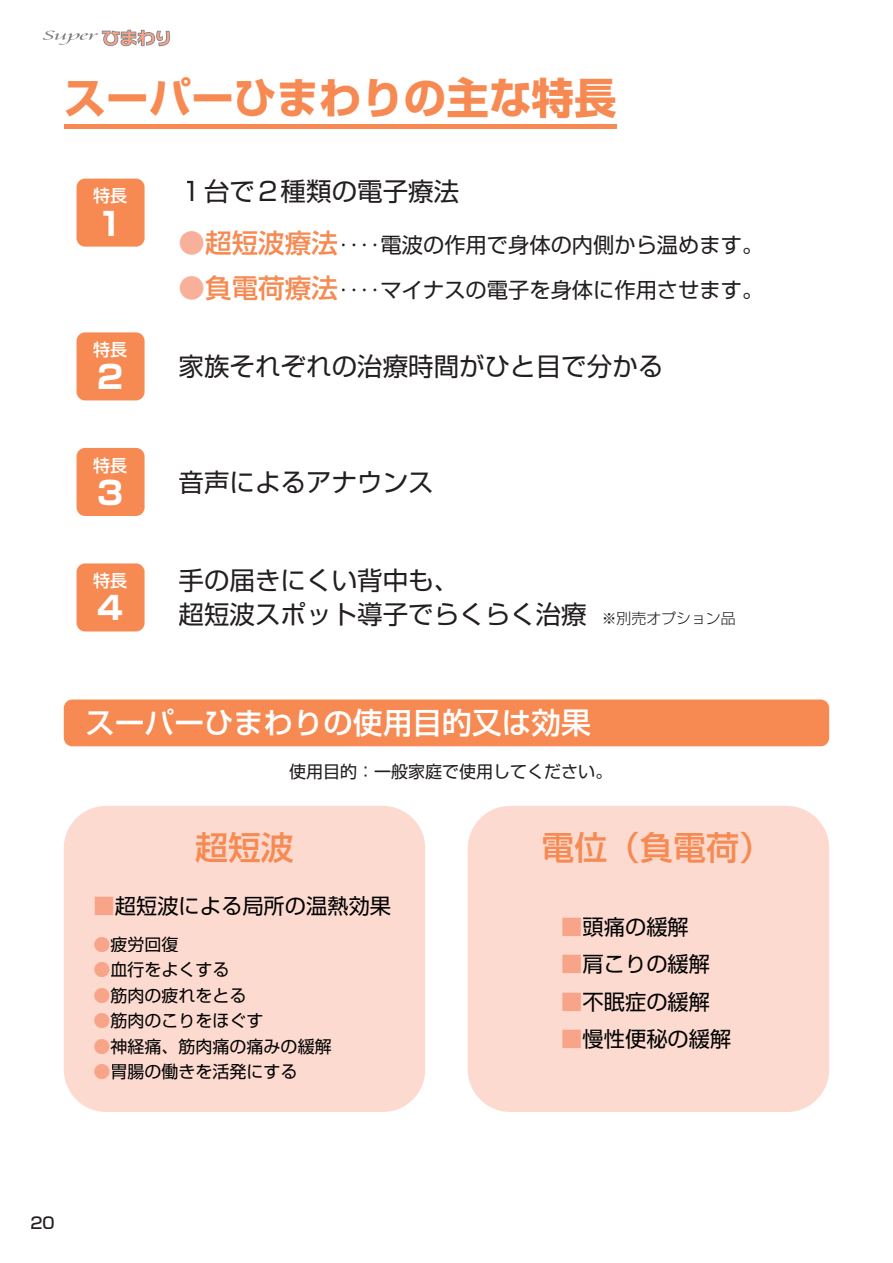
<style>
.page{position:relative;width:893px;height:1263px;background:#fff}
.page>*{position:absolute;margin:0;border:0;box-sizing:border-box;transform-origin:0 0}
.t1{font:700 42.45px "Shin Go Pro";color:#f68a52}
.t2{font:500 33px "Shin Go Pro";color:#f68a52}
.t3{font:700 31.95px "Shin Go Pro";color:#fff}
.t4{font:500 29.7px "Shin Go Pro";color:#fff}
.t5{font:25.5px/34px "Shin Go Pro";color:#231f20}
.t6{font:21.3px "Shin Go Pro";color:#231f20}
.t7{font:21.3px "Shin Go Pro";color:#030303}
.t8{font:16.95px "Shin Go Pro";color:#030303}
.t9{font:16.95px "Shin Go Pro";color:#231f20}
.t10{font:500 16.95px "Shin Go Pro";color:#fff}
.t11{font:500 15.9px "Shin Go Pro";color:#231f20}
.s1{font-weight:500;font-size:26.55px;color:#f9b09a}
.s2{font-weight:500;font-size:26.55px;color:#f68a52}
.s3{font-weight:300;font-size:14.85px}
.s4{color:#f7a489}
</style>
<div class="page">
<svg style="left:43px;top:30px;width:127px;height:16px"></svg>
<hr style="left:64px;top:125px;width:553px;height:4px;background:#f68a52">
<div style="left:77px;top:563px;width:68px;height:68px;background:#f68a52;border-radius:9px"></div>
<div style="left:77px;top:332px;width:68px;height:68px;background:#f68a52;border-radius:9px"></div>
<div style="left:77px;top:448px;width:68px;height:68px;background:#f68a52;border-radius:9px"></div>
<div style="left:77px;top:179px;width:68px;height:68px;background:#f68a52;border-radius:9px"></div>
<div style="left:64px;top:806px;width:361px;height:306px;background:#fcdad0;border-radius:43px"></div>
<div style="left:468px;top:806px;width:361px;height:306px;background:#fcdad0;border-radius:43px"></div>
<div style="left:64px;top:699px;width:765px;height:47px;background:#f68a52;border-radius:9px"></div>
<h1 class="t1" style="left:64px;top:64px;width:554px">スーパーひまわりの主な特長</h1>
<p class="t10" style="left:93px;top:182px;width:36px">特長</p>
<p class="t3" style="left:97px;top:198px;width:27px">1</p>
<p class="t5" style="left:179px;top:171px;width:282px">１台で２種類の電子療法</p>
<p class="t6" style="left:179px;top:227px;width:586px"><span class="s1">●</span><span class="s2">超短波療法</span>‥‥ 電波の作用で身体の内側から温めます。</p>
<p class="t6" style="left:179px;top:272px;width:586px"><span class="s1">●</span><span class="s2">負電荷療法</span>‥‥ マイナスの電子を身体に作用させます。</p>
<p class="t10" style="left:93px;top:336px;width:36px">特長</p>
<p class="t3" style="left:97px;top:352px;width:27px">2</p>
<p class="t5" style="left:179px;top:346px;width:486px">家族それぞれの治療時間がひと目で分かる</p>
<p class="t10" style="left:93px;top:451px;width:36px">特長</p>
<p class="t3" style="left:97px;top:467px;width:27px">3</p>
<p class="t5" style="left:179px;top:462px;width:257px">音声によるアナウンス</p>
<p class="t10" style="left:93px;top:567px;width:36px">特長</p>
<p class="t3" style="left:97px;top:583px;width:27px">4</p>
<p class="t5" style="left:179px;top:560px;width:559px">手の届きにくい背中も、<br>超短波スポット導子でらくらく治療<span class="s3">　※別売オプション品</span></p>
<p class="t4" style="left:85px;top:698px;width:507px">スーパーひまわりの使用目的又は効果</p>
<p class="t9" style="left:289px;top:758px;width:325px">使用目的：一般家庭で使用してください。</p>
<p class="t2" style="left:195px;top:821px;width:100px">超短波</p>
<p class="t7" style="left:94px;top:888px;width:299px"><span class="s4">■</span>超短波による局所の温熱効果</p>
<p class="t8" style="left:94px;top:930px;width:87px"><span class="s4">●</span>疲労回復</p>
<p class="t8" style="left:94px;top:956px;width:138px"><span class="s4">●</span>血行をよくする</p>
<p class="t8" style="left:94px;top:981px;width:155px"><span class="s4">●</span>筋肉の疲れをとる</p>
<p class="t8" style="left:94px;top:1007px;width:172px"><span class="s4">●</span>筋肉のこりをほぐす</p>
<p class="t8" style="left:94px;top:1032px;width:240px"><span class="s4">●</span>神経痛、筋肉痛の痛みの緩解</p>
<p class="t8" style="left:94px;top:1058px;width:206px"><span class="s4">●</span>胃腸の働きを活発にする</p>
<p class="t2" style="left:541px;top:821px;width:232px">電位（負電荷）</p>
<p class="t7" style="left:561px;top:909px;width:129px"><span class="s4">■</span>頭痛の緩解</p>
<p class="t7" style="left:561px;top:947px;width:150px"><span class="s4">■</span>肩こりの緩解</p>
<p class="t7" style="left:561px;top:984px;width:150px"><span class="s4">■</span>不眠症の緩解</p>
<p class="t7" style="left:561px;top:1021px;width:172px"><span class="s4">■</span>慢性便秘の緩解</p>
<p class="t11" style="left:30px;top:1209px;width:26px">20</p>
</div>
